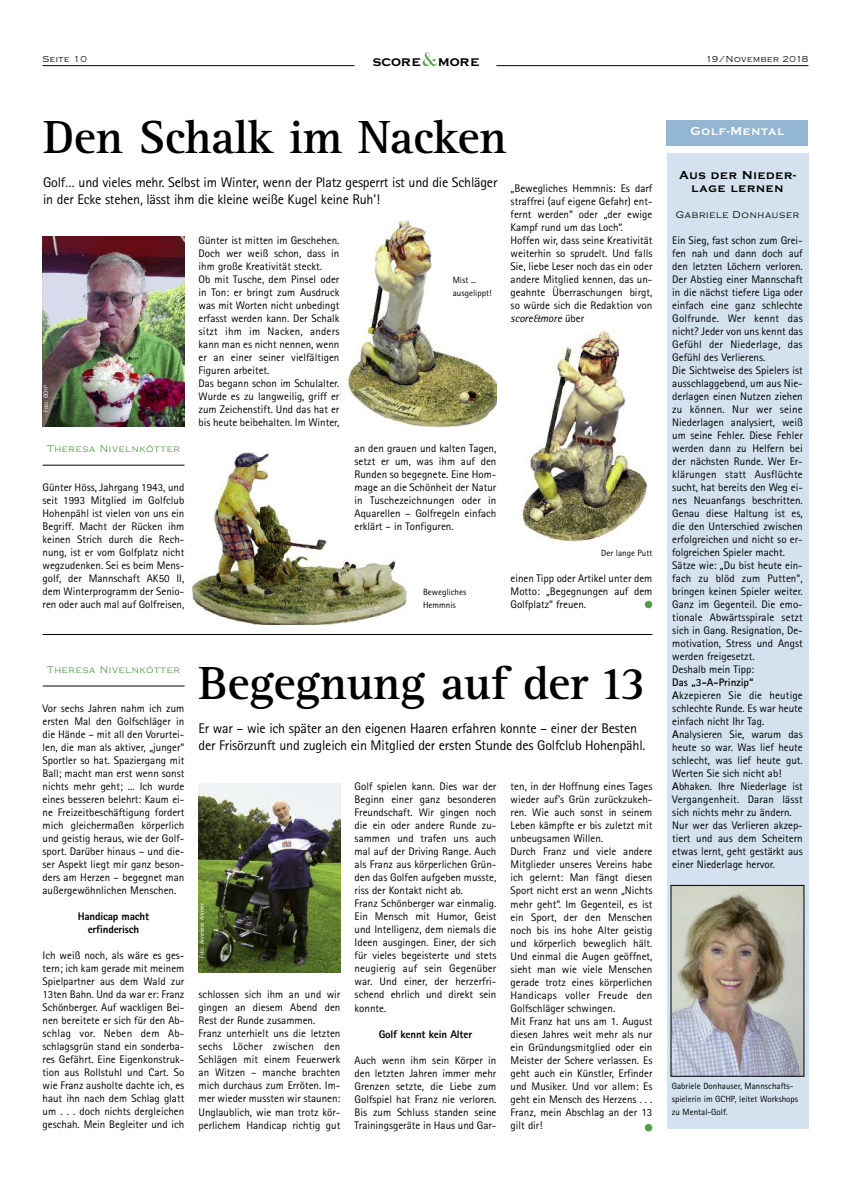
<style>
.page{position:relative;width:851px;height:1191px;background:#fff}
.page>*{position:absolute;margin:0;border:0;box-sizing:border-box;transform-origin:0 0}
.t1{font:700 48px "Rotis Serif";letter-spacing:-.01em;color:#000}
.t2{font:14px/17px "Rotis Sans Serif";letter-spacing:-.015em;color:#000}
.t3{font:700 14px "Copperplate Gothic";color:#000}
.t4{font:700 12px/13px "Copperplate Gothic";letter-spacing:.07em;color:#000;text-align:center}
.t5{font:700 12px "Copperplate Gothic";letter-spacing:.07em;color:#fff}
.t6{font:11px/13px "Rotis Sans Serif";color:#000}
.t7{font:800 11px/13px "Rotis Sans Serif";letter-spacing:-.015em;color:#000;text-align:center}
.t8{font:300 10px "Copperplate Gothic";letter-spacing:.07em;color:#549b4d}
.t9{font:300 10px "Copperplate Gothic";letter-spacing:.07em;color:#000}
.t10{font:9px/13px "Rotis Sans Serif";color:#000}
.t11{font:300 9px "Copperplate Gothic";letter-spacing:.065em;color:#000}
.t12{font:6px "Rotis Sans Serif";color:#fff}
.s1{font-family:"Bab Reg";font-weight:400;font-size:21px;color:#549b4d}
.s2{font-style:italic}
.s3{font-weight:700}
</style>
<div class="page">
<img style="left:43px;top:236px;width:141px;height:190px">
<img style="left:191px;top:452px;width:216px;height:172px">
<div style="left:666px;top:153px;width:142px;height:975px;background:#d3e2ee"></div>
<div style="left:666px;top:120px;width:142px;height:26px;background:#93b6d5"></div>
<img style="left:672px;top:887px;width:130px;height:187px">
<hr style="left:43px;top:65px;width:311px;height:1px;background:#000">
<hr style="left:496px;top:65px;width:312px;height:1px;background:#000">
<img style="left:198px;top:783px;width:142px;height:189px">
<img style="left:340px;top:221px;width:156px;height:207px">
<img style="left:521px;top:330px;width:127px;height:212px">
<hr style="left:43px;top:634px;width:609px;height:1px;background:#000">
<div style="left:644px;top:601px;width:8px;height:7px;background:#549b4d;border-radius:50%"></div>
<div style="left:644px;top:1124px;width:8px;height:7px;background:#549b4d;border-radius:50%"></div>
<hr style="left:43px;top:465px;width:141px;height:1px;background:#000">
<hr style="left:43px;top:686px;width:141px;height:1px;background:#000">
<p class="t11" style="left:43px;top:54px;width:46px">Seite 10</p>
<p class="t3" style="left:373px;top:53px;width:108px">score<span class="s1">&amp;</span>more</p>
<p class="t11" style="left:705px;top:54px;width:104px">19/November 2018</p>
<h1 class="t1" style="left:43px;top:121px;width:465px">Den Schalk im Nacken</h1>
<p class="t2" style="left:43px;top:175px;width:455px">Golf… und vieles mehr. Selbst im Winter, wenn der Platz gesperrt ist und die Schläger in der Ecke stehen, lässt ihm die kleine weiße Kugel keine Ruh’!</p>
<p class="t6" style="left:510px;top:183px;width:143px">„Bewegliches Hemmnis: Es darf straffrei (auf eigene Gefahr) ent&shy;fernt werden“ oder „der ewige<br>Kampf rund um das Loch“.<br>Hoffen wir, dass seine Kreativität weiterhin so sprudelt. Und falls<br>Sie, liebe Leser noch das ein oder andere Mitglied kennen, das un&shy;geahnte Überraschungen birgt, so würde sich die Redaktion von <span class="s2">score&amp;more</span> über</p>
<p class="t6" style="left:198px;top:235px;width:142px">Günter ist mitten im Geschehen.<br>Doch wer weiß schon, dass in ihm große Kreativität steckt.<br>Ob mit Tusche, dem Pinsel oder in Ton: er bringt zum Ausdruck was mit Worten nicht unbedingt erfasst werden kann. Der Schalk sitzt ihm im Nacken, anders kann man es nicht nennen, wenn er an einer seiner vielfältigen<br>Figuren arbeitet.<br>Das begann schon im Schulalter.<br>Wurde es zu langweilig, griff er zum Zeichenstift. Und das hat er bis heute beibehalten. Im Winter,</p>
<p class="t10" style="left:452px;top:274px;width:40px">Mist ... ausgelippt!</p>
<p class="t12" style="left:44px;top:412px;width:28px;rotate:-90deg">Foto: GCHP</p>
<p class="t8" style="left:47px;top:443px;width:134px">Theresa Nivelnkötter</p>
<p class="t6" style="left:43px;top:482px;width:143px;text-align:justify">Günter Höss, Jahrgang 1943, und seit 1993 Mitglied im Golfclub Hohenpähl ist vielen von uns ein Begriff. Macht der Rücken ihm keinen Strich durch die Rech&shy;nung, ist er vom Golfplatz nicht wegzudenken. Sei es beim Mens&shy;golf, der Mannschaft AK50 II, dem Winterprogramm der Senio&shy;ren oder auch mal auf Golfreisen,</p>
<p class="t6" style="left:354px;top:443px;width:143px;text-align:justify">an den grauen und kalten Tagen, setzt er um, was ihm auf den Runden so begegnete. Eine Hom&shy;mage an die Schönheit der Natur in Tuschezeichnungen oder in Aquarellen – Golfregeln einfach erklärt – in Tonfiguren.</p>
<p class="t10" style="left:423px;top:586px;width:45px">Bewegliches<br>Hemmnis</p>
<p class="t10" style="left:601px;top:547px;width:53px">Der lange Putt</p>
<p class="t6" style="left:510px;top:573px;width:143px;text-align:justify">einen Tipp oder Artikel unter dem Motto: „Begegnungen auf dem Golfplatz“ freuen.</p>
<p class="t8" style="left:47px;top:664px;width:134px">Theresa Nivelnkötter</p>
<p class="t6" style="left:43px;top:703px;width:143px;text-align:justify">Vor sechs Jahren nahm ich zum ersten Mal den Golfschläger in die Hände – mit all den Vorurtei&shy;len, die man als aktiver, „junger“ Sportler so hat. Spaziergang mit Ball; macht man erst wenn sonst nichts mehr geht; ... Ich wurde eines besseren belehrt: Kaum ei&shy;ne Freizeitbeschäftigung fordert mich gleichermaßen körperlich und geistig heraus, wie der Golf&shy;sport. Darüber hinaus – und die&shy;ser Aspekt liegt mir ganz beson&shy;ders am Herzen – begegnet man außergewöhnlichen Menschen.</p>
<p class="t7" style="left:78px;top:911px;width:73px">Handicap macht erfinderisch</p>
<p class="t6" style="left:43px;top:950px;width:143px;text-align:justify">Ich weiß noch, als wäre es ges&shy;tern; ich kam gerade mit meinem Spielpartner aus dem Wald zur 13ten Bahn. Und da war er: Franz Schönberger. Auf wackligen Bei&shy;nen bereitete er sich für den Ab&shy;schlag vor. Neben dem Ab&shy;schlagsgrün stand ein sonderba&shy;res Gefährt. Eine Eigenkonstruk&shy;tion aus Rollstuhl und Cart. So wie Franz ausholte dachte ich, es haut ihn nach dem Schlag glatt um . . . doch nichts dergleichen geschah. Mein Begleiter und ich</p>
<h1 class="t1" style="left:198px;top:667px;width:449px">Begegnung auf der 13</h1>
<p class="t2" style="left:198px;top:721px;width:448px">Er war – wie ich später an den eigenen Haaren erfahren konnte – einer der Besten der Frisörzunft und zugleich ein Mitglied der ersten Stunde des Golfclub Hohenpähl.</p>
<p class="t12" style="left:199px;top:958px;width:56px;rotate:-90deg">Foto: Anneliese Ammer</p>
<p class="t6" style="left:198px;top:989px;width:143px">schlossen sich ihm an und wir gingen an diesem Abend den<br>Rest der Runde zusammen.<br>Franz unterhielt uns die letzten sechs Löcher zwischen den<br>Schlägen mit einem Feuerwerk an Witzen – manche brachten mich durchaus zum Erröten. Im&shy;mer wieder mussten wir staunen:<br>Unglaublich, wie man trotz kör&shy;perlichem Handicap richtig gut</p>
<p class="t6" style="left:354px;top:781px;width:143px">Golf spielen kann. Dies war der<br>Beginn einer ganz besonderen<br>Freundschaft. Wir gingen noch die ein oder andere Runde zu&shy;sammen und trafen uns auch mal auf der Driving Range. Auch als Franz aus körperlichen Grün&shy;den das Golfen aufgeben musste, riss der Kontakt nicht ab.<br>Franz Schönberger war einmalig.<br>Ein Mensch mit Humor, Geist und Intelligenz, dem niemals die<br>Ideen ausgingen. Einer, der sich für vieles begeisterte und stets neugierig auf sein Gegenüber war. Und einer, der herzerfri&shy;schend ehrlich und direkt sein konnte.</p>
<p class="t7" style="left:378px;top:1028px;width:95px">Golf kennt kein Alter</p>
<p class="t6" style="left:354px;top:1054px;width:143px;text-align:justify">Auch wenn ihm sein Körper in den letzten Jahren immer mehr Grenzen setzte, die Liebe zum Golfspiel hat Franz nie verloren.<br>Bis zum Schluss standen seine Trainingsgeräte in Haus und Gar-</p>
<p class="t6" style="left:510px;top:781px;width:143px">ten, in der Hoffnung eines Tages wieder auf’s Grün zurückzukeh&shy;ren. Wie auch sonst in seinem<br>Leben kämpfte er bis zuletzt mit unbeugsamen Willen.<br>Durch Franz und viele andere<br>Mitglieder unseres Vereins habe ich gelernt: Man fängt diesen<br>Sport nicht erst an wenn „Nichts mehr geht“. Im Gegenteil, es ist ein Sport, der den Menschen noch bis ins hohe Alter geistig und körperlich beweglich hält.<br>Und einmal die Augen geöffnet, sieht man wie viele Menschen gerade trotz eines körperlichen<br>Handicaps voller Freude den<br>Golfschläger schwingen.<br>Mit Franz hat uns am 1. August diesen Jahres weit mehr als nur ein Gründungsmitglied oder ein<br>Meister der Schere verlassen. Es geht auch ein Künstler, Erfinder und Musiker. Und vor allem: Es geht ein Mensch des Herzens . . .<br>Franz, mein Abschlag an der 13 gilt dir!</p>
<p class="t5" style="left:690px;top:124px;width:95px">Golf-Mental</p>
<p class="t4" style="left:679px;top:168px;width:118px">Aus der Nieder&shy;lage lernen</p>
<p class="t9" style="left:675px;top:209px;width:125px">Gabriele Donhauser</p>
<p class="t6" style="left:672px;top:235px;width:132px">Ein Sieg, fast schon zum Grei&shy;fen nah und dann doch auf den letzten Löchern verloren.<br>Der Abstieg einer Mannschaft in die nächst tiefere Liga oder einfach eine ganz schlechte<br>Golfrunde. Wer kennt das nicht? Jeder von uns kennt das<br>Gefühl der Niederlage, das<br>Gefühl des Verlierens.<br>Die Sichtweise des Spielers ist ausschlaggebend, um aus Nie&shy;derlagen einen Nutzen ziehen zu können. Nur wer seine<br>Niederlagen analysiert, weiß um seine Fehler. Diese Fehler werden dann zu Helfern bei der nächsten Runde. Wer Er&shy;klärungen statt Ausflüchte sucht, hat bereits den Weg ei&shy;nes Neuanfangs beschritten.<br>Genau diese Haltung ist es, die den Unterschied zwischen erfolgreichen und nicht so er&shy;folgreichen Spieler macht.<br>Sätze wie: „Du bist heute ein&shy;fach zu blöd zum Putten“, bringen keinen Spieler weiter.<br>Ganz im Gegenteil. Die emo&shy;tionale Abwärtsspirale setzt sich in Gang. Resignation, De&shy;motivation, Stress und Angst werden freigesetzt.<br>Deshalb mein Tipp:</p>
<p class="t6" style="left:672px;top:677px;width:132px"><span class="s3">Das „3-A-Prinzip“<br>A</span>kzepieren Sie die heutige schlechte Runde. Es war heute einfach nicht Ihr Tag.<br><span class="s3">A</span>nalysieren Sie, warum das heute so war. Was lief heute schlecht, was lief heute gut.<br>Werten Sie sich nicht ab!<br><span class="s3">A</span>bhaken. Ihre Niederlage ist<br>Vergangenheit. Daran lässt sich nichts mehr zu ändern.<br>Nur wer das Verlieren akzep&shy;tiert und aus dem Scheitern etwas lernt, geht gestärkt aus einer Niederlage hervor.</p>
<p class="t12" style="left:672px;top:1062px;width:29px;rotate:-90deg">Foto: privat</p>
<p class="t10" style="left:671px;top:1080px;width:128px">Gabriele Donhauser, Mannschafts&shy;spielerin im GCHP, leitet Workshops zu Mental-Golf.</p>
</div>
